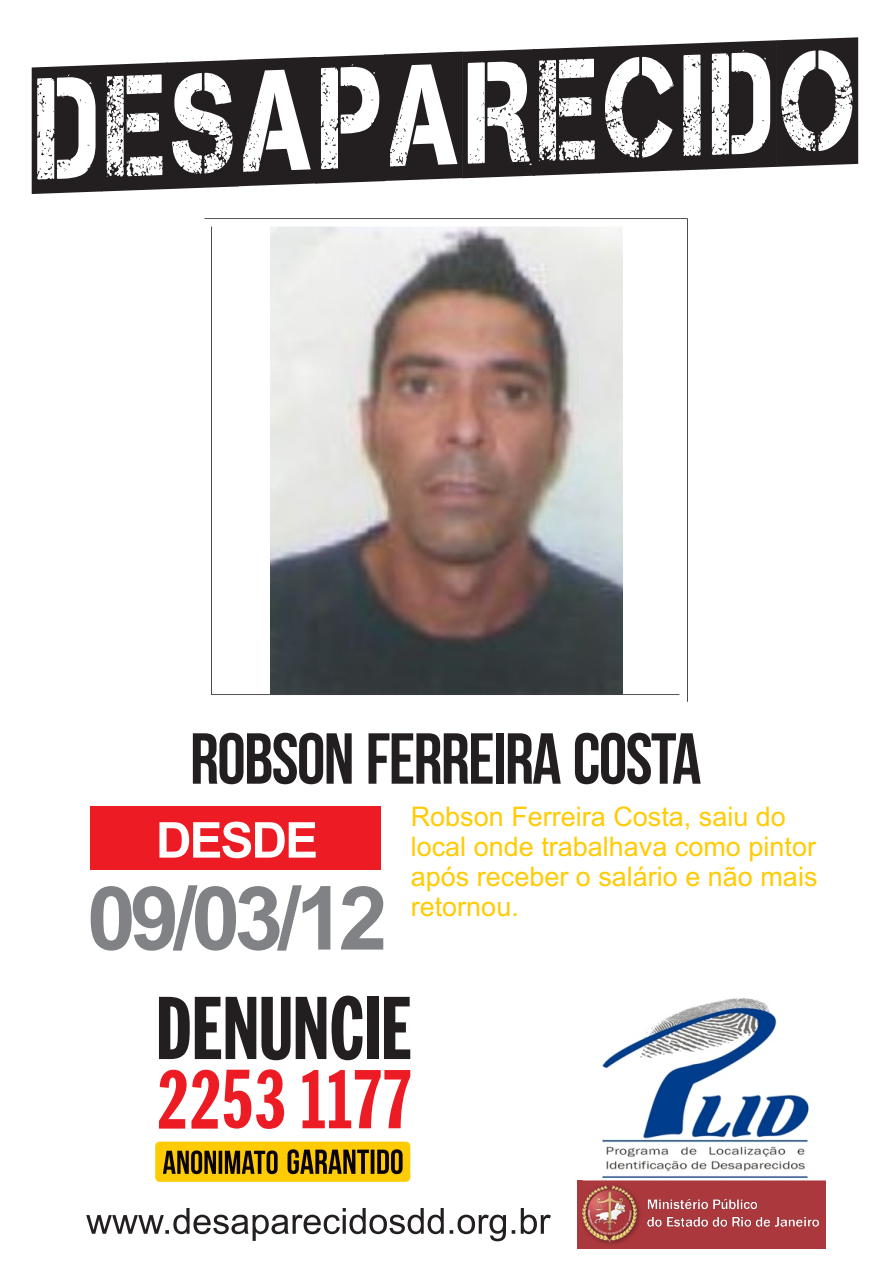
<style>
.page{position:relative;width:893px;height:1263px;background:#fff}
.page>*{position:absolute;margin:0;border:0;box-sizing:border-box;transform-origin:0 0}
.t1{font:700 88.35px "Arial";color:#808285}
.t2{font:72px "Bebas Neue";letter-spacing:-.025em;color:#231f20}
.t3{font:27px/30.2px "Arial";color:#ffcb04}
</style>
<div class="page">
<div style="left:91px;top:806px;width:290px;height:63px;background:#ed1c24"></div>
<svg style="left:159px;top:822px;width:157px;height:36px"></svg>
<img style="left:271px;top:228px;width:352px;height:465px">
<svg style="left:32px;top:52px;width:431px;height:142px;fill:#262223"></svg>
<svg style="left:462px;top:37px;width:396px;height:141px"></svg>
<div style="left:577px;top:1180px;width:249px;height:68px;background:#ab383d"></div>
<svg style="left:384px;top:997px;width:26px;height:62px"></svg>
<svg style="left:159px;top:997px;width:167px;height:63px"></svg>
<svg style="left:332px;top:995px;width:31px;height:65px"></svg>
<div style="left:367px;top:997px;width:12px;height:62px;background:#231f20"></div>
<svg style="left:159px;top:1069px;width:125px;height:60px"></svg>
<svg style="left:303px;top:1070px;width:107px;height:58px"></svg>
<div style="left:155px;top:1141px;width:255px;height:41px;background:#ffcb04;border-radius:4px"></div>
<svg style="left:163px;top:1150px;width:115px;height:24px"></svg>
<svg style="left:288px;top:1149px;width:115px;height:25px"></svg>
<img style="left:602px;top:998px;width:207px;height:181px">
<img style="left:582px;top:1185px;width:237px;height:59px">
<svg style="left:86px;top:1208px;width:465px;height:33px"></svg>
<h2 class="t2" style="left:190px;top:726px;width:513px">ROBSON FERREIRA COSTA</h2>
<h1 class="t1" style="left:87px;top:885px;width:302px">09/03/12</h1>
<p class="t3" style="left:411px;top:803px;width:408px">Robson Ferreira Costa, saiu do local onde trabalhava como pintor após receber o salário e não mais retornou.</p>
</div>
